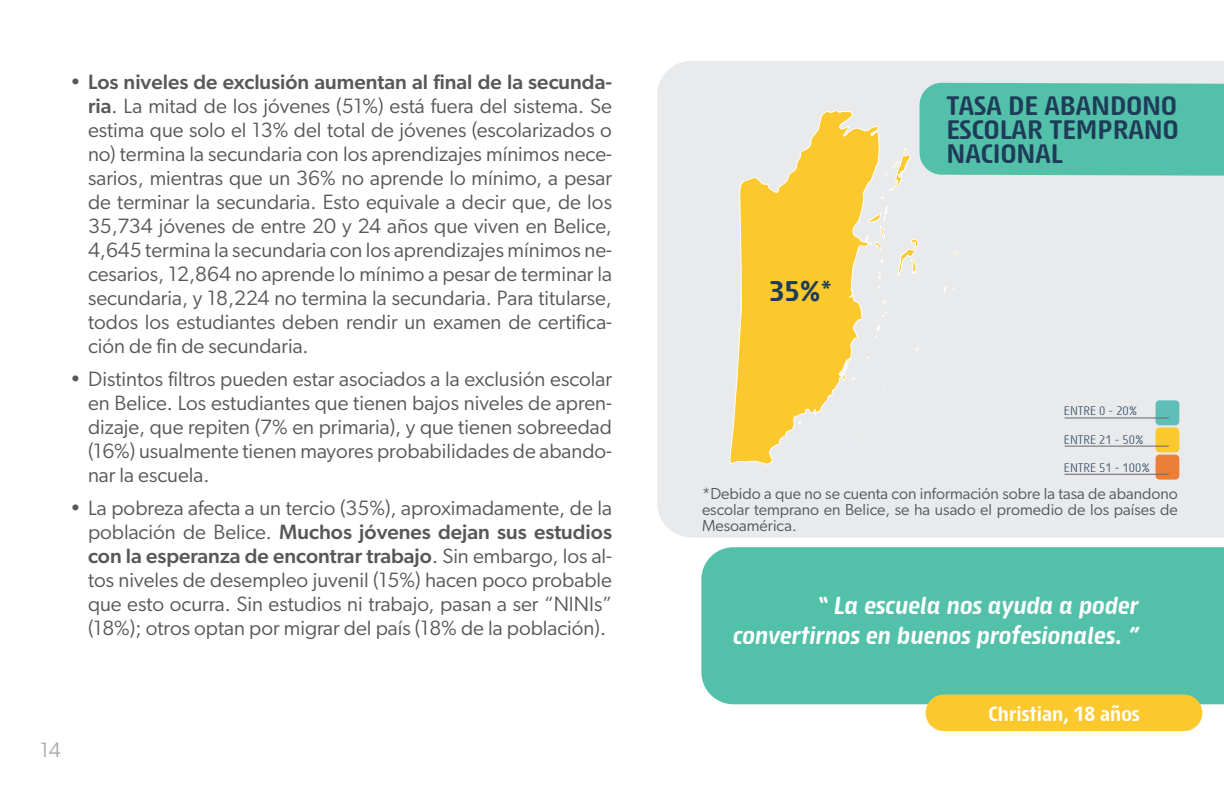
<style>
.page{position:relative;width:1224px;height:792px;background:#fff}
.page>*{position:absolute;margin:0;border:0;box-sizing:border-box;transform-origin:0 0}
.t1{font:700 27.8px "Sys TT";color:#1e3c58}
.t2{font:700 26px/24px "Sys TT";color:#1e3c58;text-align:justify}
.t3{font:italic 700 24px "Sys TT";color:#fff}
.t4{font:20.8px/24px "Gibson";color:#57585a;text-align:justify}
.t5{font:20.8px "Gibson";color:#a8a9ad}
.t6{font:700 20px "Sys TT";color:#fff}
.t7{font:16px/16px "Gibson";color:#57585a;text-align:justify}
.t8{font:12px "Sys TT";color:#1e3c58}
.s1{font-weight:500}
</style>
<div class="page">
<div style="left:657px;top:61px;width:567px;height:476px;background:#e9eaeb"></div>
<div style="left:920px;top:83px;width:304px;height:93px;background:#53c0aa"></div>
<svg style="left:880px;top:258px;width:4px;height:6px"></svg>
<svg style="left:915px;top:346px;width:6px;height:6px"></svg>
<svg style="left:953px;top:251px;width:5px;height:4px"></svg>
<svg style="left:943px;top:285px;width:4px;height:14px"></svg>
<svg style="left:880px;top:271px;width:1px;height:19px"></svg>
<svg style="left:880px;top:300px;width:8px;height:39px"></svg>
<svg style="left:729px;top:109px;width:151px;height:407px"></svg>
<svg style="left:879px;top:148px;width:32px;height:51px"></svg>
<svg style="left:865px;top:205px;width:24px;height:47px"></svg>
<svg style="left:896px;top:238px;width:23px;height:41px"></svg>
<div style="left:1156px;top:455px;width:23px;height:25px;background:#eb7f38;border-radius:4px"></div>
<div style="left:1156px;top:400px;width:23px;height:25px;background:#60beb9;border-radius:4px"></div>
<div style="left:1156px;top:427px;width:23px;height:25px;background:#fbc82e;border-radius:4px"></div>
<hr style="left:1065px;top:417px;width:104px;height:1px;background:#656568">
<hr style="left:1065px;top:446px;width:104px;height:1px;background:#656568">
<hr style="left:1065px;top:474px;width:104px;height:1px;background:#656568">
<div style="left:701px;top:547px;width:523px;height:157px;background:#53c0aa"></div>
<div style="left:926px;top:695px;width:276px;height:36px;background:#fbc82e;border-radius:18px"></div>
<p class="t4" style="left:88px;top:69px;width:526px;text-indent:-18px">• <span class="s1">Los niveles de exclusión aumentan al final de la secunda&shy;ria</span>. La mitad de los jóvenes (51%) está fuera del sistema. Se estima que solo el 13% del total de jóvenes (escolarizados o no) termina la secundaria con los aprendizajes mínimos nece&shy;sarios, mientras que un 36% no aprende lo mínimo, a pesar de terminar la secundaria. Esto equivale a decir que, de los 35,734 jóvenes de entre 20 y 24 años que viven en Belice, 4,645 termina la secundaria con los aprendizajes mínimos ne&shy;cesarios, 12,864 no aprende lo mínimo a pesar de terminar la secundaria, y 18,224 no termina la secundaria. Para titularse, todos los estudiantes deben rendir un examen de certifica&shy;ción de fin de secundaria.</p>
<p class="t4" style="left:88px;top:366px;width:526px;text-indent:-18px">• Distintos filtros pueden estar asociados a la exclusión escolar en Belice. Los estudiantes que tienen bajos niveles de apren&shy;dizaje, que repiten (7% en primaria), y que tienen sobreedad (16%) usualmente tienen mayores probabilidades de abando&shy;nar la escuela.</p>
<p class="t4" style="left:88px;top:495px;width:526px;text-indent:-18px">• La pobreza afecta a un tercio (35%), aproximadamente, de la población de Belice. <span class="s1">Muchos jóvenes dejan sus estudios con la esperanza de encontrar trabajo</span>. Sin embargo, los al&shy;tos niveles de desempleo juvenil (15%) hacen poco probable que esto ocurra. Sin estudios ni trabajo, pasan a ser “NINIs” (18%); otros optan por migrar del país (18% de la población).</p>
<p class="t5" style="left:40px;top:737px;width:22px">14</p>
<p class="t1" style="left:770px;top:272px;width:63px">35%<sup>*</sup></p>
<p class="t2" style="left:946px;top:93px;width:234px">TASA DE ABANDONO ESCOLAR TEMPRANO NACIONAL</p>
<p class="t8" style="left:1064px;top:403px;width:75px">ENTRE 0 - 20%</p>
<p class="t8" style="left:1064px;top:431px;width:81px">ENTRE 21 - 50%</p>
<p class="t8" style="left:1064px;top:459px;width:88px">ENTRE 51 - 100%</p>
<p class="t7" style="left:702px;top:485px;width:477px">*Debido a que no se cuenta con información sobre la tasa de abandono escolar temprano en Belice, se ha usado el promedio de los países de Mesoamérica.</p>
<p class="t3" style="left:817px;top:589px;width:323px">“ La escuela nos ayuda a poder</p>
<p class="t3" style="left:732px;top:619px;width:407px">convertirnos en buenos profesionales. ”</p>
<p class="t6" style="left:989px;top:700px;width:153px">Christian, 18 años</p>
</div>
